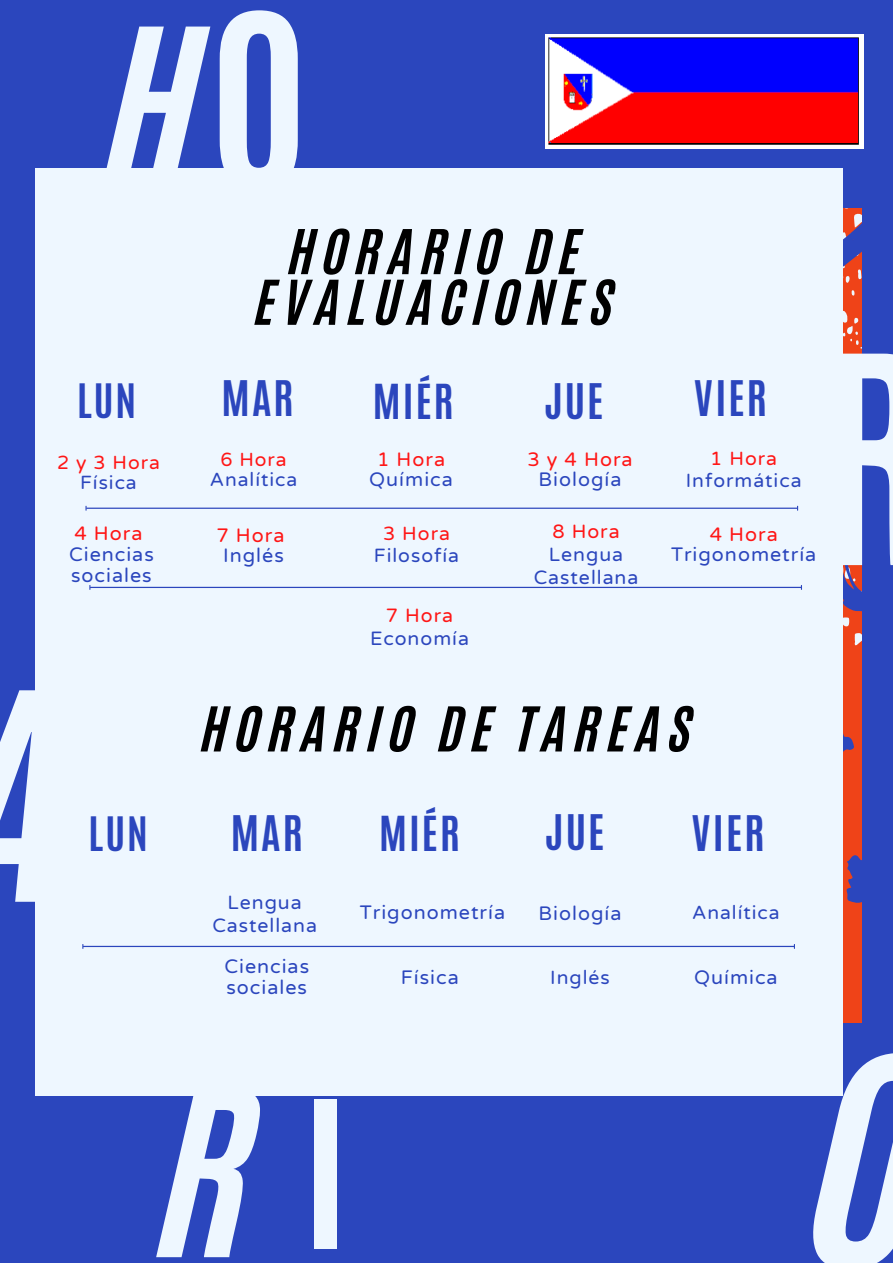
<style>
.page{position:relative;width:893px;height:1263px;background:#2b46bd}
.page>*{position:absolute;margin:0;border:0;box-sizing:border-box;transform-origin:0 0}
.t1{font:246.08px "CA Generated";color:#eef7ff}
.t2{font:700 246.08px "Antonio";color:#eef7ff}
.t3{font:700 205.5px "Antonio";color:#eef7ff}
.t4{font:193.95px "CA Generated";color:#eef7ff}
.t5{font:187.5px "CA Generated";color:#eef7ff}
.t6{font:700 173.4px "Antonio";color:#eef7ff}
.t7{font:52.5px "CA Generated";letter-spacing:.14em;color:#000}
.t8{font:700 40.95px "Antonio";letter-spacing:.05em;color:#2b46bd}
.t9{font:700 40.28px "Antonio";letter-spacing:.05em;color:#2b46bd}
.t10{font:700 39.6px "Antonio";letter-spacing:.05em;color:#2b46bd}
.t11{font:19.73px/20.2px "Varela Round";letter-spacing:.05em;color:#2b46bd;text-align:center}
.t12{font:19.73px "Varela Round";letter-spacing:.05em;color:#ff1616}
.t13{font:19.5px/23.1px "Varela Round";letter-spacing:.05em;color:#2b46bd;text-align:center}
.t14{font:19.42px/22px "Varela Round";letter-spacing:.05em;color:#2b46bd;text-align:center}
.t15{font:19.27px/20.2px "Varela Round";letter-spacing:.05em;color:#2b46bd;text-align:center}
.t16{font:19.27px/20.2px "Varela Round";letter-spacing:.05em;color:#ff1616;text-align:center}
.s1{color:#2b46bd}
.s2{color:#ff1616}
</style>
<div class="page">
<svg style="left:842px;top:209px;width:20px;height:814px;fill:#ef4318"></svg>
<div style="left:35px;top:168px;width:807px;height:927px;background:#eef7ff"></div>
<hr style="left:87px;top:508px;width:710px;height:1px;background:#2b46bd">
<hr style="left:90px;top:587px;width:711px;height:1px;background:#2b46bd">
<hr style="left:83px;top:946px;width:711px;height:1px;background:#2b46bd">
<img style="left:546px;top:34px;width:317px;height:115px">
<p class="t5" style="left:108px;top:-27px;width:97px">H</p>
<p class="t3" style="left:209px;top:-46px;width:102px">O</p>
<p class="t7" style="left:290px;top:214px;width:293px">HORARIO DE</p>
<p class="t7" style="left:256px;top:265px;width:360px">EVALUACIONES</p>
<p class="t10" style="left:77px;top:373px;width:61px">LUN</p>
<p class="t8" style="left:222px;top:369px;width:74px">MAR</p>
<p class="t9" style="left:373px;top:373px;width:82px">MIÉR</p>
<p class="t8" style="left:544px;top:372px;width:61px">JUE</p>
<p class="t8" style="left:694px;top:369px;width:75px">VIER</p>
<p class="t16" style="left:57px;top:452px;width:104px">2 y 3 Hora<br><span class="s1">Física</span></p>
<p class="t15" style="left:210px;top:449px;width:89px"><span class="s2">6 Hora<br></span>Analítica</p>
<p class="t11" style="left:369px;top:449px;width:85px"><span class="s2">1 Hora<br></span>Química</p>
<p class="t11" style="left:527px;top:449px;width:107px"><span class="s2">3 y 4 Hora<br></span>Biología</p>
<p class="t14" style="left:686px;top:448px;width:117px"><span class="s2">1 Hora<br></span>Informática</p>
<p class="t12" style="left:74px;top:522px;width:70px">4 Hora</p>
<p class="t11" style="left:69px;top:544px;width:86px;line-height:20.9px;text-align:left">Ciencias sociales</p>
<p class="t12" style="left:216px;top:524px;width:70px">7 Hora</p>
<p class="t11" style="left:223px;top:546px;width:62px">Inglés</p>
<p class="t14" style="left:374px;top:523px;width:87px"><span class="s2">3 Hora<br></span>Filosofía</p>
<p class="t13" style="left:534px;top:520px;width:106px"><span class="s2">8 Hora<br></span>Lengua<br>Castellana</p>
<p class="t11" style="left:671px;top:525px;width:147px"><span class="s2">4 Hora<br></span>Trigonometría</p>
<p class="t13" style="left:370px;top:604px;width:100px"><span class="s2">7 Hora<br></span>Economía</p>
<p class="t2" style="left:814px;top:284px;width:123px">R</p>
<p class="t1" style="left:-42px;top:620px;width:119px">A</p>
<p class="t7" style="left:202px;top:691px;width:492px">HORARIO DE TAREAS</p>
<p class="t10" style="left:89px;top:805px;width:61px">LUN</p>
<p class="t8" style="left:231px;top:804px;width:74px">MAR</p>
<p class="t9" style="left:379px;top:805px;width:82px">MIÉR</p>
<p class="t8" style="left:545px;top:803px;width:61px">JUE</p>
<p class="t8" style="left:691px;top:804px;width:75px">VIER</p>
<p class="t13" style="left:212px;top:891px;width:106px">Lengua<br>Castellana</p>
<p class="t11" style="left:224px;top:956px;width:86px;line-height:20.9px;text-align:left">Ciencias sociales</p>
<p class="t11" style="left:360px;top:903px;width:147px">Trigonometría</p>
<p class="t11" style="left:538px;top:903px;width:84px">Biología</p>
<p class="t11" style="left:401px;top:967px;width:59px">Física</p>
<p class="t14" style="left:550px;top:967px;width:61px">Inglés</p>
<p class="t15" style="left:692px;top:903px;width:89px">Analítica</p>
<p class="t11" style="left:694px;top:967px;width:85px">Química</p>
<p class="t4" style="left:163px;top:1035px;width:97px">R</p>
<p class="t6" style="left:302px;top:1050px;width:48px">I</p>
<p class="t1" style="left:814px;top:986px;width:121px">O</p>
</div>
